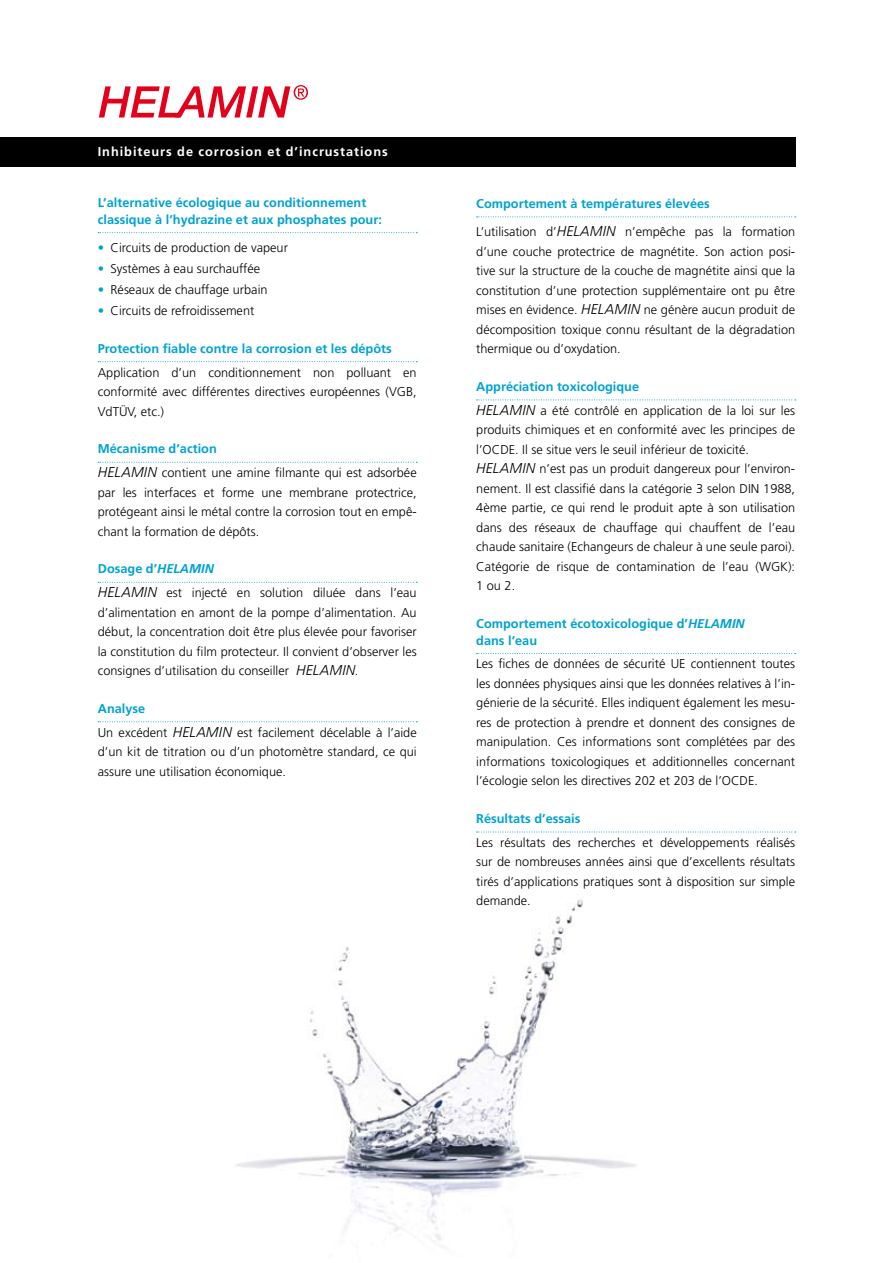
<style>
.page{position:relative;width:893px;height:1263px;background:#fff}
.page>*{position:absolute;margin:0;border:0;box-sizing:border-box;transform-origin:0 0}
.t1{font:300 12.75px/19.5px "Frutiger";color:#000;text-align:justify}
.t2{font:700 12.75px/16.5px "Frutiger";color:#00a2d1}
.t3{font:700 12.75px "Frutiger";letter-spacing:.075em;color:#fff}
.s1{color:#00a2d1}
.s2{font-weight:700;color:#00a2d1}
.s3{font-style:italic;font-size:14.25px}
.s4{font-weight:700;font-style:italic;color:#00a2d1}
.s5{font-style:italic}
</style>
<div class="page">
<img style="left:236px;top:899px;width:400px;height:348px">
<svg style="left:98px;top:232px;width:319px;height:1px"></svg>
<svg style="left:98px;top:361px;width:319px;height:1px"></svg>
<svg style="left:98px;top:462px;width:319px;height:1px"></svg>
<svg style="left:98px;top:582px;width:319px;height:1px"></svg>
<svg style="left:98px;top:721px;width:319px;height:1px"></svg>
<div style="left:0;top:137px;width:795px;height:30px;background:#000"></div>
<svg style="left:477px;top:216px;width:319px;height:1px"></svg>
<svg style="left:477px;top:400px;width:319px;height:1px"></svg>
<svg style="left:477px;top:653px;width:319px;height:1px"></svg>
<svg style="left:477px;top:832px;width:319px;height:1px"></svg>
<svg style="left:99px;top:85px;width:209px;height:32px"></svg>
<p class="t3" style="left:98px;top:144px;width:291px">Inhibiteurs de corrosion et d’incrustations</p>
<p class="t2" style="left:98px;top:195px;width:286px">L’alternative écologique au conditionnement classique à l’hydrazine et aux phosphates pour:</p>
<p class="t1" style="left:98px;top:238px;width:192px"><span class="s1">•</span> Circuits de production de vapeur</p>
<p class="t1" style="left:98px;top:259px;width:164px"><span class="s1">•</span> Systèmes à eau surchauffée</p>
<p class="t1" style="left:98px;top:280px;width:171px"><span class="s1">•</span> Réseaux de chauffage urbain</p>
<p class="t1" style="left:98px;top:301px;width:158px"><span class="s1">•</span> Circuits de refroidissement</p>
<p class="t2" style="left:98px;top:340px;width:296px">Protection fiable contre la corrosion et les dépôts</p>
<p class="t1" style="left:98px;top:363px;width:320px">Application d’un conditionnement non polluant en conformité avec différentes directives européennes (VGB, VdTÜV, etc.)</p>
<p class="t1" style="left:98px;top:437px;width:320px;line-height:23.7px"><span class="s2">Mécanisme d’action<br></span><span class="s3">HELAMIN</span> contient une amine filmante qui est adsorbée</p>
<p class="t1" style="left:98px;top:483px;width:320px">par les interfaces et forme une membrane protectrice, protégeant ainsi le métal contre la corrosion tout en empê&shy;chant la formation de dépôts.</p>
<p class="t1" style="left:98px;top:557px;width:320px;line-height:23.7px"><span class="s2">Dosage d’</span><span class="s4">HELAMIN<br></span><span class="s3">HELAMIN</span> est injecté en solution diluée dans l’eau</p>
<p class="t1" style="left:98px;top:603px;width:320px">d’alimentation en amont de la pompe d’alimentation. Au début, la concentration doit être plus élevée pour favoriser la constitution du film protecteur. Il convient d’observer les consignes d’utilisation du conseiller <span class="s3">HELAMIN</span>.</p>
<p class="t1" style="left:98px;top:697px;width:320px;line-height:23.7px"><span class="s2">Analyse<br></span>Un excédent <span class="s3">HELAMIN</span> est facilement décelable à l’aide</p>
<p class="t1" style="left:98px;top:742px;width:320px">d’un kit de titration ou d’un photomètre standard, ce qui assure une utilisation économique.</p>
<p class="t2" style="left:476px;top:195px;width:235px">Comportement à températures élevées</p>
<p class="t1" style="left:476px;top:222px;width:320px">L’utilisation d’<span class="s3">HELAMIN</span> n’empêche pas la formation d’une couche protectrice de magnétite. Son action posi&shy;tive sur la structure de la couche de magnétite ainsi que la constitution d’une protection supplémentaire ont pu être mises en évidence. <span class="s3">HELAMIN</span> ne génère aucun produit de décomposition toxique connu résultant de la dégradation thermique ou d’oxydation.</p>
<p class="t1" style="left:476px;top:375px;width:320px;line-height:23.7px"><span class="s2">Appréciation toxicologique<br></span><span class="s3">HELAMIN</span> a été contrôlé en application de la loi sur les</p>
<p class="t1" style="left:476px;top:420px;width:320px;text-align:left">produits chimiques et en conformité avec les principes de l’OCDE. Il se situe vers le seuil inférieur de toxicité.<br><span class="s3">HELAMIN</span> n’est pas un produit dangereux pour l’environ&shy;nement. Il est classifié dans la catégorie 3 selon DIN 1988, 4ème partie, ce qui rend le produit apte à son utilisation dans des réseaux de chauffage qui chauffent de l’eau chaude sanitaire (Echangeurs de chaleur à une seule paroi).<br>Catégorie de risque de contamination de l’eau (WGK):<br>1 ou 2.</p>
<p class="t2" style="left:476px;top:615px;width:270px">Comportement écotoxicologique d’<span class="s5">HELAMIN </span>dans l’eau</p>
<p class="t1" style="left:476px;top:654px;width:320px">Les fiches de données de sécurité UE contiennent toutes les données physiques ainsi que les données relatives à l’in&shy;génierie de la sécurité. Elles indiquent également les mesu&shy;res de protection à prendre et donnent des consignes de manipulation. Ces informations sont complétées par des informations toxicologiques et additionnelles concernant l’écologie selon les directives 202 et 203 de l’OCDE.</p>
<p class="t2" style="left:476px;top:810px;width:106px">Résultats d’essais</p>
<p class="t1" style="left:476px;top:833px;width:320px">Les résultats des recherches et développements réalisés sur de nombreuses années ainsi que d’excellents résultats tirés d’applications pratiques sont à disposition sur simple demande.</p>
</div>
